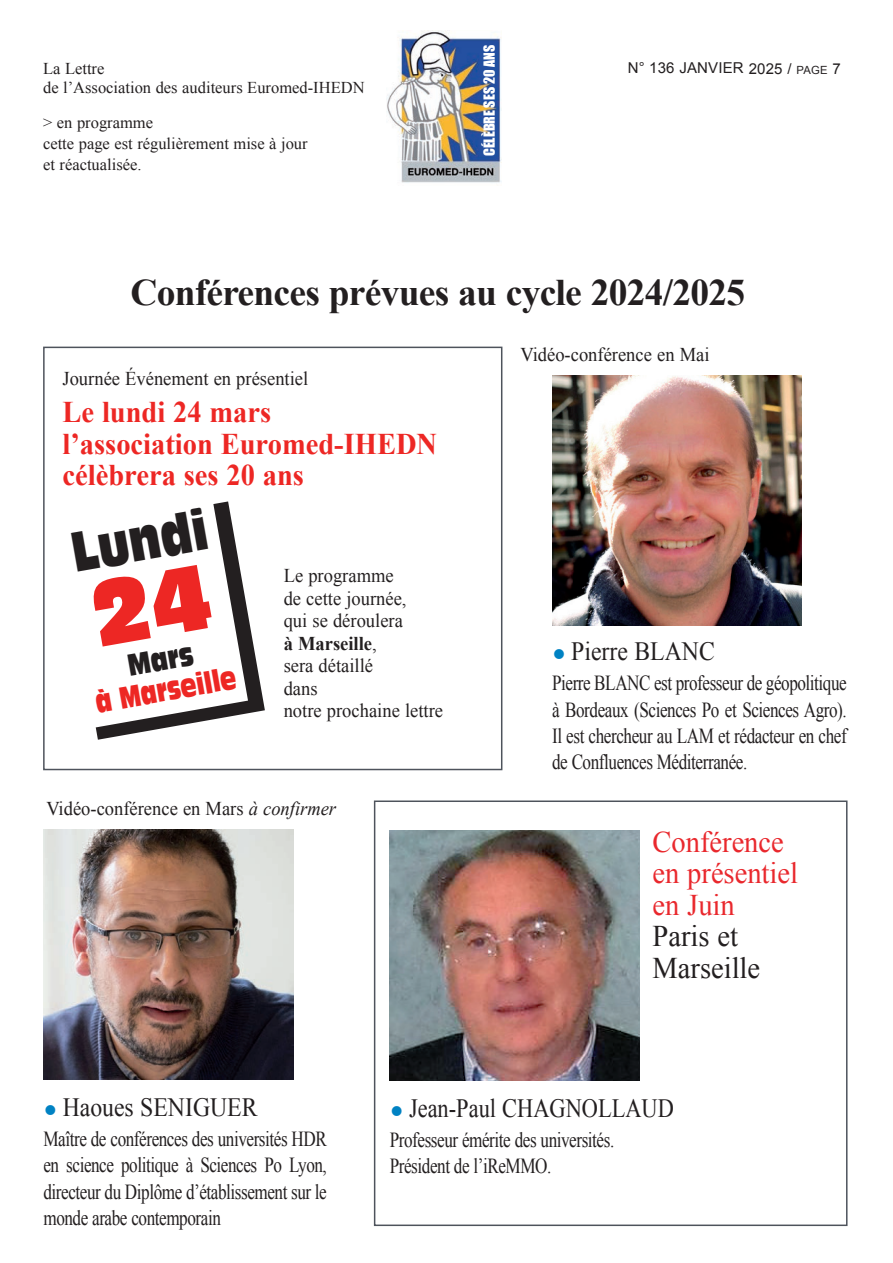
<style>
.page{position:relative;width:893px;height:1263px;background:#fff}
.page>*{position:absolute;margin:0;border:0;box-sizing:border-box;transform-origin:0 0}
.t1{font:54.9px "Antique Olive Compact";color:#231f20;scale:.75 1}
.t2{font:700 37.5px "Times New Roman";letter-spacing:-.02em;color:#231f20}
.t3{font:700 30px/31.5px "Times New Roman";color:#ed2724;scale:.95 1}
.t4{font:30px/31.5px "Times New Roman";color:#e9282d;scale:.95 1}
.t5{font:30px/31.5px "Times New Roman";color:#231f20;scale:.95 1}
.t6{font:29.85px "Antique Olive Compact";color:#ed2724;scale:.7 1}
.t7{font:29.85px "Antique Olive Compact";color:#231f20;scale:.75 1}
.t8{font:26.4px "Times New Roman";color:#231f20;scale:.9 1}
.t9{font:26.4px "Times New Roman";color:#231f20;scale:.85 1}
.t10{font:21.45px/26.4px "Times New Roman";letter-spacing:-.025em;color:#231f20;text-align:justify;scale:.8 1}
.t11{font:19.5px/22.5px "Times New Roman";color:#231f20;scale:.95 1}
.t12{font:16.5px/34.5px "Times New Roman";color:#231f20}
.t13{font:15px "Arial";letter-spacing:.01em;color:#231f20}
.t14{font:14.1px "Impact";color:#fff}
.s1{font-size:11.25px}
.s2{font-weight:700}
.s3{font-style:italic}
.s4{font-size:39.45px;color:#0082c3}
</style>
<div class="page">
<div style="left:374px;top:800px;width:473px;height:426px;border:2px solid #4e535c"></div>
<img style="left:390px;top:831px;width:250px;height:250px">
<img style="left:43px;top:830px;width:250px;height:249px">
<img style="left:553px;top:375px;width:249px;height:250px">
<img style="left:387px;top:30px;width:115px;height:153px">
<div style="left:43px;top:347px;width:459px;height:423px;border:2px solid #4e535c"></div>
<svg style="left:96px;top:615px;width:169px;height:125px"></svg>
<svg style="left:95px;top:501px;width:153px;height:228px"></svg>
<svg style="left:95px;top:564px;width:118px;height:83px"></svg>
<p class="t14" style="left:480px;top:156px;width:112px;rotate:-90deg">CÉLÈBRE SES 20 ANS</p>
<p class="t12" style="left:43px;top:51px;width:63px">La Lettre</p>
<p class="t13" style="left:628px;top:60px;width:215px">N° 136 JANVIER 2025 / <span class="s1">PAGE</span> 7</p>
<p class="t12" style="left:43px;top:71px;width:323px">de l’Association des auditeurs Euromed-IHEDN &gt; en programme</p>
<p class="t12" style="left:43px;top:133px;width:266px;line-height:21px">cette page est régulièrement mise à jour et réactualisée.</p>
<h2 class="t2" style="left:130px;top:272px;width:616px">Conférences prévues au cycle 2024/2025</h2>
<p class="t11" style="left:63px;top:367px;width:260px">Journée Événement en présentiel</p>
<h3 class="t3" style="left:63px;top:396px;width:396px">Le lundi 24 mars<br>l’association Euromed-IHEDN célèbrera ses 20 ans</h3>
<h1 class="t1" style="left:68px;top:532px;width:184px;rotate:-10deg">Lundi</h1>
<h3 class="t7" style="left:126px;top:654px;width:90px;rotate:-10deg">Mars</h3>
<h3 class="t6" style="left:94px;top:691px;width:205px;rotate:-10deg">à Marseille</h3>
<p class="t11" style="left:284px;top:564px;width:169px">Le programme<br>de cette journée,<br>qui se déroulera<br><span class="s2">à Marseille</span>,<br>sera détaillé<br>dans<br>notre prochaine lettre</p>
<p class="t11" style="left:46px;top:797px;width:307px">Vidéo-conférence en Mars <span class="s3">à confirmer</span></p>
<p class="t11" style="left:520px;top:343px;width:201px">Vidéo-conférence en Mai</p>
<p class="t8" style="left:552px;top:637px;width:182px"><span class="s4">•</span> Pierre BLANC</p>
<p class="t10" style="left:552px;top:670px;width:370px">Pierre BLANC est professeur de géopolitique à Bordeaux (Sciences Po et Sciences Agro).<br>Il est chercheur au LAM et rédacteur en chef de Confluences Méditerranée.</p>
<h3 class="t4" style="left:652px;top:826px;width:155px">Conférence en présentiel en Juin</h3>
<h3 class="t5" style="left:652px;top:920px;width:115px">Paris et<br>Marseille</h3>
<p class="t8" style="left:43px;top:1092px;width:239px"><span class="s4">•</span> Haoues SENIGUER</p>
<p class="t10" style="left:43px;top:1125px;width:356px">Maître de conférences des universités HDR en science politique à Sciences Po Lyon, directeur du Diplôme d’établissement sur le monde arabe contemporain</p>
<p class="t9" style="left:390px;top:1093px;width:336px"><span class="s4">•</span> Jean-Paul CHAGNOLLAUD</p>
<p class="t10" style="left:390px;top:1126px;width:282px">Professeur émérite des universités.<br>Président de l’iReMMO.</p>
</div>
